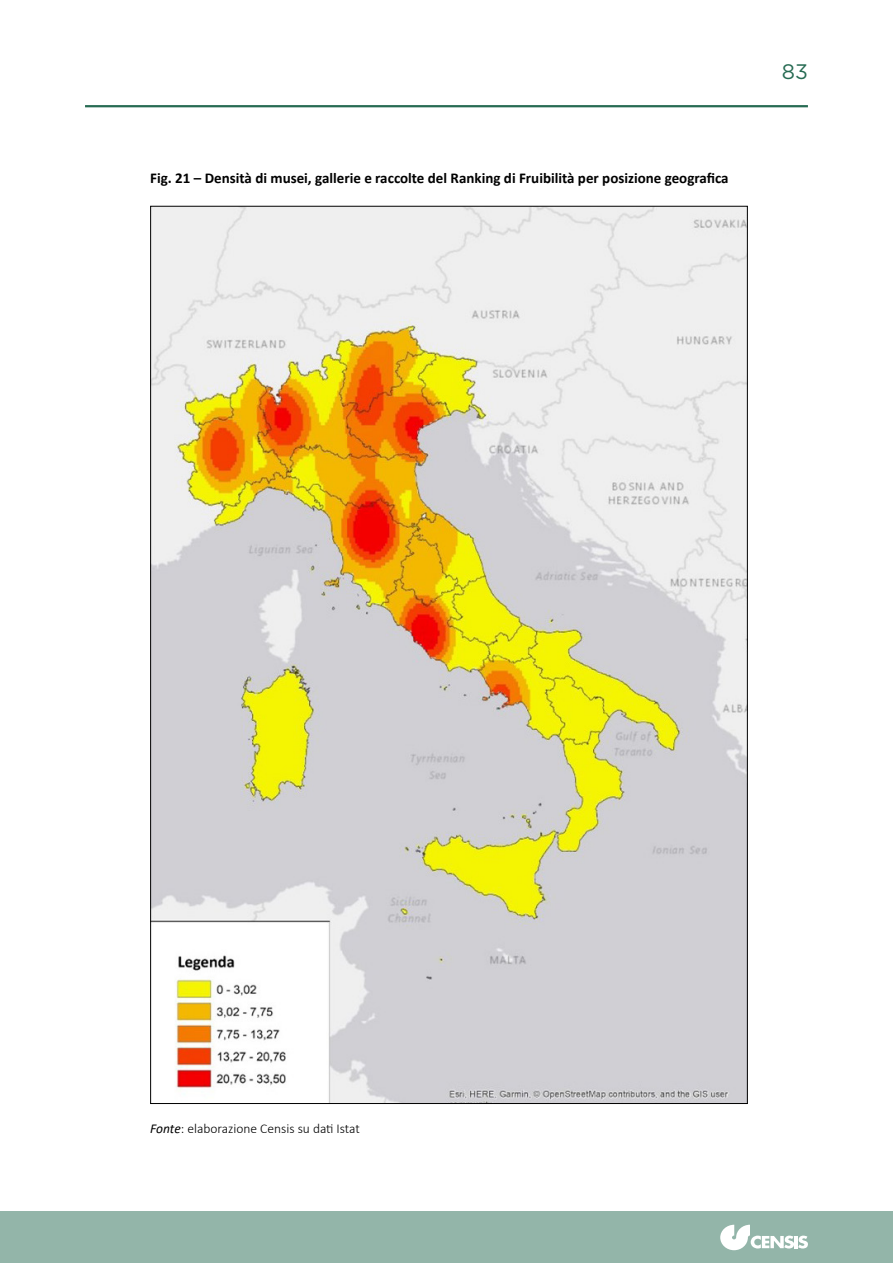
<style>
.page{position:relative;width:893px;height:1263px;background:#fff}
.page>*{position:absolute;margin:0;border:0;box-sizing:border-box;transform-origin:0 0}
.t1{font:21px "Gotham";color:#276b53}
.t2{font:700 15px "Calibri";color:#000}
.t3{font:300 13.5px "Calibri";color:#000}
.s1{font-weight:400;font-style:italic}
</style>
<div class="page">
<div style="left:0;top:1212px;width:893px;height:51px;background:#93b5a9"></div>
<hr style="left:0;top:1212px;width:1px;height:51px;background:#276b53">
<hr style="left:85px;top:105px;width:723px;height:2px;background:#276b53">
<svg style="left:720px;top:1225px;width:88px;height:25px"></svg>
<img style="left:152px;top:208px;width:594px;height:894px">
<p class="t2" style="left:150px;top:168px;width:580px">Fig. 21 – Densità di musei, gallerie e raccolte del Ranking di Fruibilità per posizione geografica</p>
<h1 class="t1" style="left:782px;top:60px;width:28px">83</h1>
<p class="t3" style="left:150px;top:1120px;width:211px"><span class="s1">Fonte</span>: elaborazione Censis su dati Istat</p>
</div>
